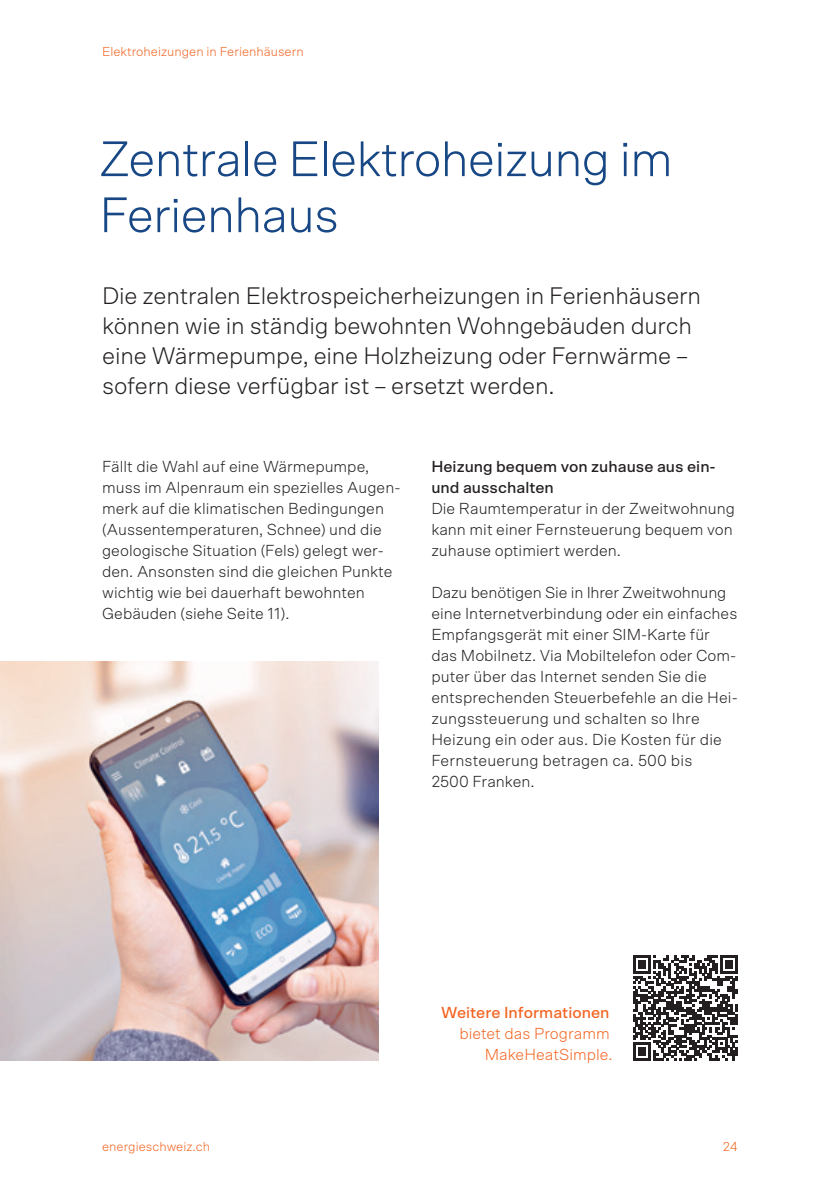
<style>
.page{position:relative;width:840px;height:1191px;background:#fff}
.page>*{position:absolute;margin:0;border:0;box-sizing:border-box;transform-origin:0 0}
.t1{font:300 50px/56px "Scto Grotesk A";letter-spacing:-.02em;color:#174784}
.t2{font:300 24px/30px "Scto Grotesk A";letter-spacing:-.01em;color:#231f20}
.t3{font:300 16px/21px "Scto Grotesk A";color:#231f20}
.t4{font:500 16px/21px "Scto Grotesk A";color:#231f20}
.t5{font:300 16px/21px "Scto Grotesk A";color:#f36421;text-align:right}
.t6{font:500 16px "Scto Grotesk A";color:#f36421}
.t7{font:300 13px "Scto Grotesk A";color:#f36421}
</style>
<div class="page">
<svg style="left:633px;top:955px;width:104px;height:105px"></svg>
<img style="left:0;top:661px;width:378px;height:399px">
<p class="t7" style="left:102px;top:44px;width:203px">Elektroheizungen in Ferienhäusern</p>
<h1 class="t1" style="left:99px;top:130px;width:574px">Zentrale Elektroheizung im<br>Ferienhaus</h1>
<h2 class="t2" style="left:102px;top:281px;width:600px">Die zentralen Elektrospeicherheizungen in Ferienhäusern können wie in ständig bewohnten Wohngebäuden durch eine Wärmepumpe, eine Holzheizung oder Fernwärme – sofern diese verfügbar ist – ersetzt werden.</h2>
<p class="t3" style="left:102px;top:456px;width:299px">Fällt die Wahl auf eine Wärmepumpe, muss im Alpenraum ein spezielles Augen&shy;merk auf die klimatischen Bedingungen (Aussentemperaturen, Schnee) und die geologische Situation (Fels) gelegt wer&shy;den. Ansonsten sind die gleichen Punkte wichtig wie bei dauerhaft bewohnten Gebäuden (siehe Seite 11).</p>
<p class="t4" style="left:431px;top:456px;width:286px">Heizung bequem von zuhause aus ein&shy;und ausschalten</p>
<p class="t3" style="left:431px;top:498px;width:305px">Die Raumtemperatur in der Zweitwohnung kann mit einer Fernsteuerung bequem von zuhause optimiert werden.</p>
<p class="t3" style="left:431px;top:582px;width:308px">Dazu benötigen Sie in Ihrer Zweitwohnung eine Internetverbindung oder ein einfaches Empfangsgerät mit einer SIM-Karte für das Mobilnetz. Via Mobiltelefon oder Com&shy;puter über das Internet senden Sie die entsprechenden Steuerbefehle an die Hei&shy;zungssteuerung und schalten so Ihre Heizung ein oder aus. Die Kosten für die Fernsteuerung betragen ca. 500 bis<br>2500 Franken.</p>
<p class="t6" style="left:441px;top:1003px;width:170px">Weitere Informationen</p>
<p class="t5" style="left:459px;top:1023px;width:155px">bietet das Programm<br>MakeHeatSimple.</p>
<p class="t7" style="left:102px;top:1139px;width:109px">energieschweiz.ch</p>
<p class="t7" style="left:722px;top:1139px;width:17px">24</p>
</div>
